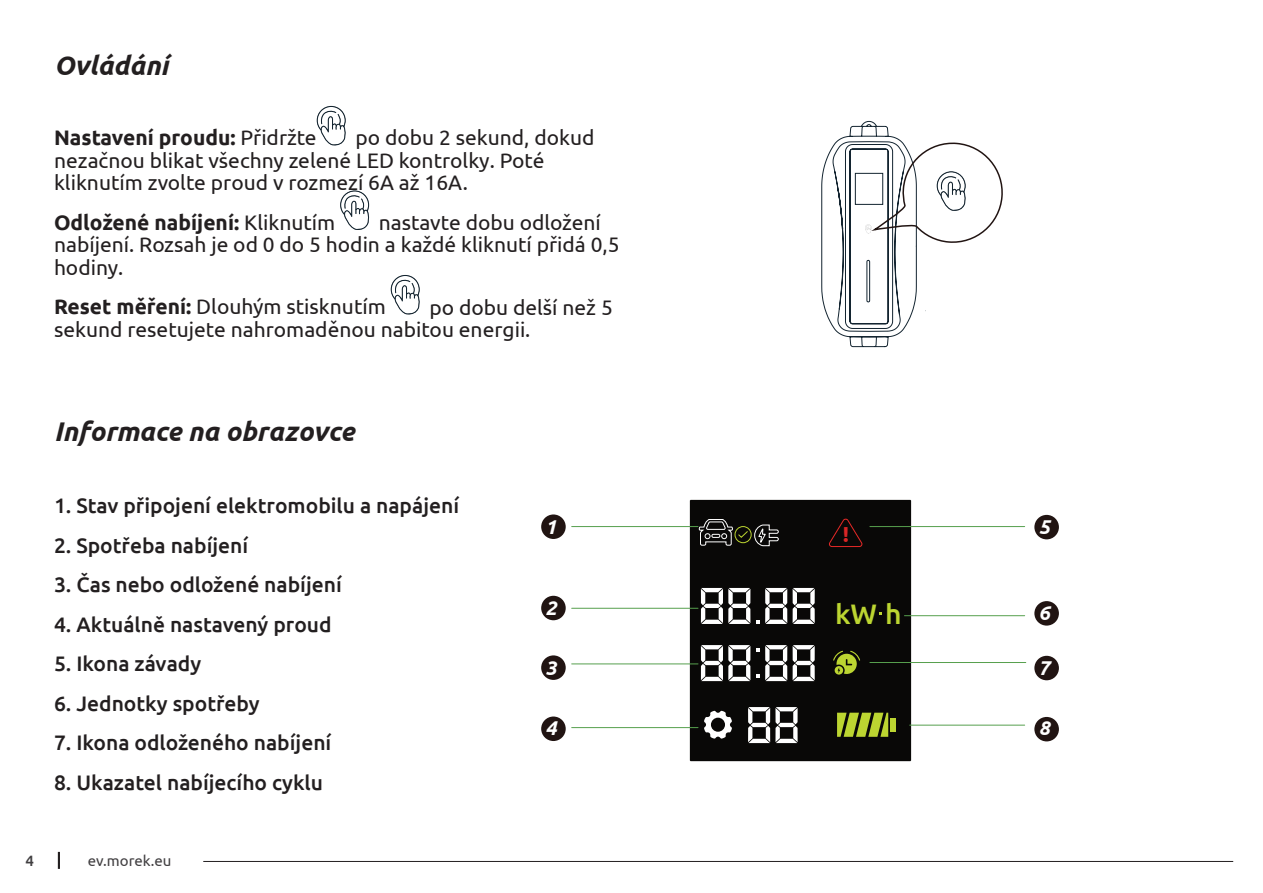
<style>
.page{position:relative;width:1263px;height:893px;background:#fff}
.page>*{position:absolute;margin:0;border:0;box-sizing:border-box;transform-origin:0 0}
.t1{font:500 28.2px "Ubuntu";color:#bcd531}
.t2{font:italic 700 27px "Ubuntu";color:#231f20}
.t3{font:700 21.75px "Ubuntu";color:#da2626}
.t4{font:21px/22.5px "Ubuntu";color:#231f20}
.t5{font:500 21px "Ubuntu";color:#231f20}
.t6{font:700 21px "Ubuntu";color:#231f20}
.t7{font:italic 700 19.95px "Ubuntu";color:#fff}
.t8{font:15px "Ubuntu";color:#413f41}
.t9{font:500 15px "Ubuntu";color:#413f41}
.s1{font-weight:400}
.s2{font-weight:700}
</style>
<div class="page">
<hr style="left:203px;top:861px;width:1030px;height:1px;background:#231f20">
<svg style="left:58px;top:852px;width:2px;height:17px"></svg>
<svg style="left:317px;top:106px;width:29px;height:40px"></svg>
<svg style="left:340px;top:190px;width:30px;height:40px"></svg>
<svg style="left:391px;top:275px;width:29px;height:40px"></svg>
<svg style="left:821px;top:121px;width:182px;height:226px"></svg>
<div style="left:541px;top:514px;width:25px;height:25px;background:#211412;border-radius:50%"></div>
<div style="left:541px;top:596px;width:25px;height:24px;background:#211412;border-radius:50%"></div>
<div style="left:541px;top:655px;width:25px;height:25px;background:#211412;border-radius:50%"></div>
<div style="left:541px;top:716px;width:25px;height:25px;background:#211412;border-radius:50%"></div>
<div style="left:1034px;top:515px;width:25px;height:24px;background:#211412;border-radius:50%"></div>
<div style="left:1034px;top:656px;width:25px;height:24px;background:#211412;border-radius:50%"></div>
<div style="left:1034px;top:601px;width:25px;height:25px;background:#211412;border-radius:50%"></div>
<div style="left:1034px;top:717px;width:25px;height:24px;background:#211412;border-radius:50%"></div>
<div style="left:690px;top:500px;width:221px;height:261px;background:#090807"></div>
<svg style="left:698px;top:519px;width:81px;height:32px;background:#2e2e29"></svg>
<svg style="left:829px;top:518px;width:34px;height:29px"></svg>
<svg style="left:701px;top:588px;width:49px;height:36px"></svg>
<svg style="left:793px;top:588px;width:22px;height:36px"></svg>
<svg style="left:756px;top:588px;width:31px;height:36px"></svg>
<svg style="left:701px;top:645px;width:49px;height:36px"></svg>
<svg style="left:748px;top:707px;width:50px;height:36px"></svg>
<svg style="left:793px;top:645px;width:22px;height:36px"></svg>
<svg style="left:756px;top:645px;width:31px;height:36px"></svg>
<svg style="left:704px;top:711px;width:28px;height:28px"></svg>
<div style="left:891px;top:718px;width:5px;height:13px;background:#bcd531"></div>
<svg style="left:837px;top:713px;width:51px;height:24px"></svg>
<svg style="left:832px;top:650px;width:29px;height:25px"></svg>
<hr style="left:572px;top:526px;width:126px;height:1px;background:#57a04e">
<hr style="left:870px;top:526px;width:155px;height:1px;background:#57a04e">
<hr style="left:904px;top:615px;width:121px;height:1px;background:#57a04e">
<hr style="left:870px;top:662px;width:156px;height:1px;background:#57a04e">
<hr style="left:910px;top:725px;width:115px;height:1px;background:#57a04e">
<hr style="left:572px;top:608px;width:126px;height:1px;background:#57a04e">
<hr style="left:572px;top:663px;width:126px;height:1px;background:#57a04e">
<hr style="left:572px;top:727px;width:126px;height:1px;background:#57a04e">
<p class="t2" style="left:54px;top:49px;width:115px">Ovládání</p>
<p class="t6" style="left:54px;top:125px;width:264px">Nastavení proudu: <span class="s1">Přidržte</span></p>
<p class="t4" style="left:54px;top:126px;width:542px;text-indent:301px">po dobu 2 sekund, dokud nezačnou blikat všechny zelené LED kontrolky. Poté kliknutím zvolte proud v rozmezí 6A až 16A.</p>
<p class="t6" style="left:54px;top:210px;width:283px">Odložené nabíjení: <span class="s1">Kliknutím</span></p>
<p class="t4" style="left:54px;top:211px;width:567px;text-indent:325px">nastavte dobu odložení nabíjení. Rozsah je od 0 do 5 hodin a každé kliknutí přidá 0,5 hodiny.</p>
<p class="t4" style="left:54px;top:295px;width:333px"><span class="s2">Reset měření:</span> Dlouhým stisknutím</p>
<p class="t4" style="left:54px;top:295px;width:560px;text-indent:375px">po dobu delší než 5 sekund resetujete nahromaděnou nabitou energii.</p>
<p class="t2" style="left:54px;top:415px;width:302px">Informace na obrazovce</p>
<p class="t5" style="left:54px;top:492px;width:407px">1. Stav připojení elektromobilu a napájení</p>
<p class="t5" style="left:54px;top:532px;width:196px">2. Spotřeba nabíjení</p>
<p class="t5" style="left:54px;top:571px;width:289px">3. Čas nebo odložené nabíjení</p>
<p class="t5" style="left:54px;top:611px;width:279px">4. Aktuálně nastavený proud</p>
<p class="t5" style="left:54px;top:650px;width:149px">5. Ikona závady</p>
<p class="t5" style="left:54px;top:690px;width:207px">6. Jednotky spotřeby</p>
<p class="t5" style="left:54px;top:729px;width:279px">7. Ikona odloženého nabíjení</p>
<p class="t5" style="left:54px;top:769px;width:271px">8. Ukazatel nabíjecího cyklu</p>
<p class="t9" style="left:26px;top:851px;width:10px">4</p>
<p class="t8" style="left:88px;top:851px;width:85px">ev.morek.eu</p>
<p class="t7" style="left:545px;top:514px;width:13px">1</p>
<p class="t7" style="left:545px;top:596px;width:13px">2</p>
<p class="t7" style="left:545px;top:655px;width:13px">3</p>
<p class="t7" style="left:545px;top:716px;width:13px">4</p>
<p class="t3" style="left:843px;top:521px;width:8px">!</p>
<h1 class="t1" style="left:835px;top:596px;width:68px">kW h</h1>
<p class="t7" style="left:1038px;top:514px;width:13px">5</p>
<p class="t7" style="left:1038px;top:601px;width:13px">6</p>
<p class="t7" style="left:1038px;top:655px;width:13px">7</p>
<p class="t7" style="left:1038px;top:716px;width:13px">8</p>
</div>
